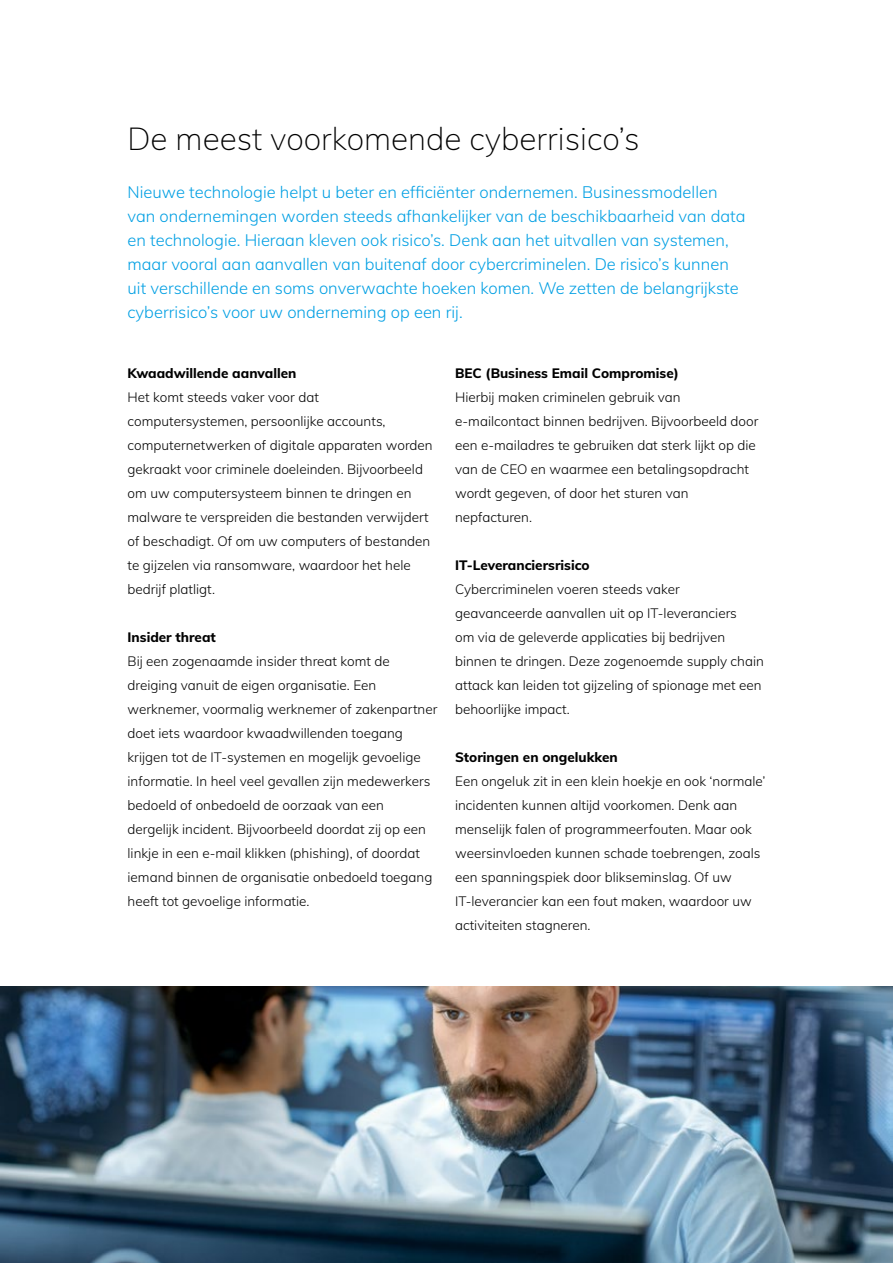
<style>
.page{position:relative;width:893px;height:1263px;background:#fff}
.page>*{position:absolute;margin:0;border:0;box-sizing:border-box;transform-origin:0 0}
.t1{font:200 31.5px "Muli";color:#000}
.t2{font:300 16.5px/24px "Muli";color:#009fe3}
.t3{font:300 13.5px/24px "Muli";color:#000}
.t4{font:800 13.5px "Muli";color:#000}
</style>
<div class="page">
<img style="left:0;top:986px;width:893px;height:277px">
<h1 class="t1" style="left:128px;top:116px;width:514px">De meest voorkomende cyberrisico’s</h1>
<p class="t2" style="left:128px;top:179px;width:619px">Nieuwe technologie helpt u beter en efficiënter ondernemen. Businessmodellen van ondernemingen worden steeds afhankelijker van de beschikbaarheid van data en technologie. Hieraan kleven ook risico’s. Denk aan het uitvallen van systemen, maar vooral aan aanvallen van buitenaf door cybercriminelen. De risico’s kunnen uit verschillende en soms onverwachte hoeken komen. We zetten de belangrijkste cyberrisico’s voor uw onderneming op een rij.</p>
<p class="t4" style="left:128px;top:363px;width:170px">Kwaadwillende aanvallen</p>
<p class="t3" style="left:128px;top:385px;width:307px">Het komt steeds vaker voor dat computersystemen, persoonlijke accounts, computernetwerken of digitale apparaten worden gekraakt voor criminele doeleinden. Bijvoorbeeld om uw computersysteem binnen te dringen en malware te verspreiden die bestanden verwijdert of beschadigt. Of om uw computers of bestanden te gijzelen via ransomware, waardoor het hele bedrijf platligt.</p>
<p class="t4" style="left:128px;top:627px;width:90px">Insider threat</p>
<p class="t3" style="left:128px;top:649px;width:311px">Bij een zogenaamde insider threat komt de dreiging vanuit de eigen organisatie. Een werknemer, voormalig werknemer of zakenpartner doet iets waardoor kwaadwillenden toegang krijgen tot de IT-systemen en mogelijk gevoelige informatie. In heel veel gevallen zijn medewerkers bedoeld of onbedoeld de oorzaak van een dergelijk incident. Bijvoorbeeld doordat zij op een linkje in een e-mail klikken (phishing), of doordat iemand binnen de organisatie onbedoeld toegang heeft tot gevoelige informatie.</p>
<p class="t4" style="left:455px;top:363px;width:225px">BEC (Business Email Compromise)</p>
<p class="t3" style="left:455px;top:385px;width:305px">Hierbij maken criminelen gebruik van e-mailcontact binnen bedrijven. Bijvoorbeeld door een e-mailadres te gebruiken dat sterk lijkt op die van de CEO en waarmee een betalingsopdracht wordt gegeven, of door het sturen van nepfacturen.</p>
<p class="t4" style="left:455px;top:555px;width:136px">IT-Leveranciersrisico</p>
<p class="t3" style="left:455px;top:577px;width:310px">Cybercriminelen voeren steeds vaker geavanceerde aanvallen uit op IT-leveranciers<br>om via de geleverde applicaties bij bedrijven binnen te dringen. Deze zogenoemde supply chain attack kan leiden tot gijzeling of spionage met een behoorlijke impact.</p>
<p class="t4" style="left:455px;top:747px;width:164px">Storingen en ongelukken</p>
<p class="t3" style="left:455px;top:769px;width:312px">Een ongeluk zit in een klein hoekje en ook ‘normale’ incidenten kunnen altijd voorkomen. Denk aan menselijk falen of programmeerfouten. Maar ook weersinvloeden kunnen schade toebrengen, zoals een spanningspiek door blikseminslag. Of uw IT-leverancier kan een fout maken, waardoor uw activiteiten stagneren.</p>
</div>
